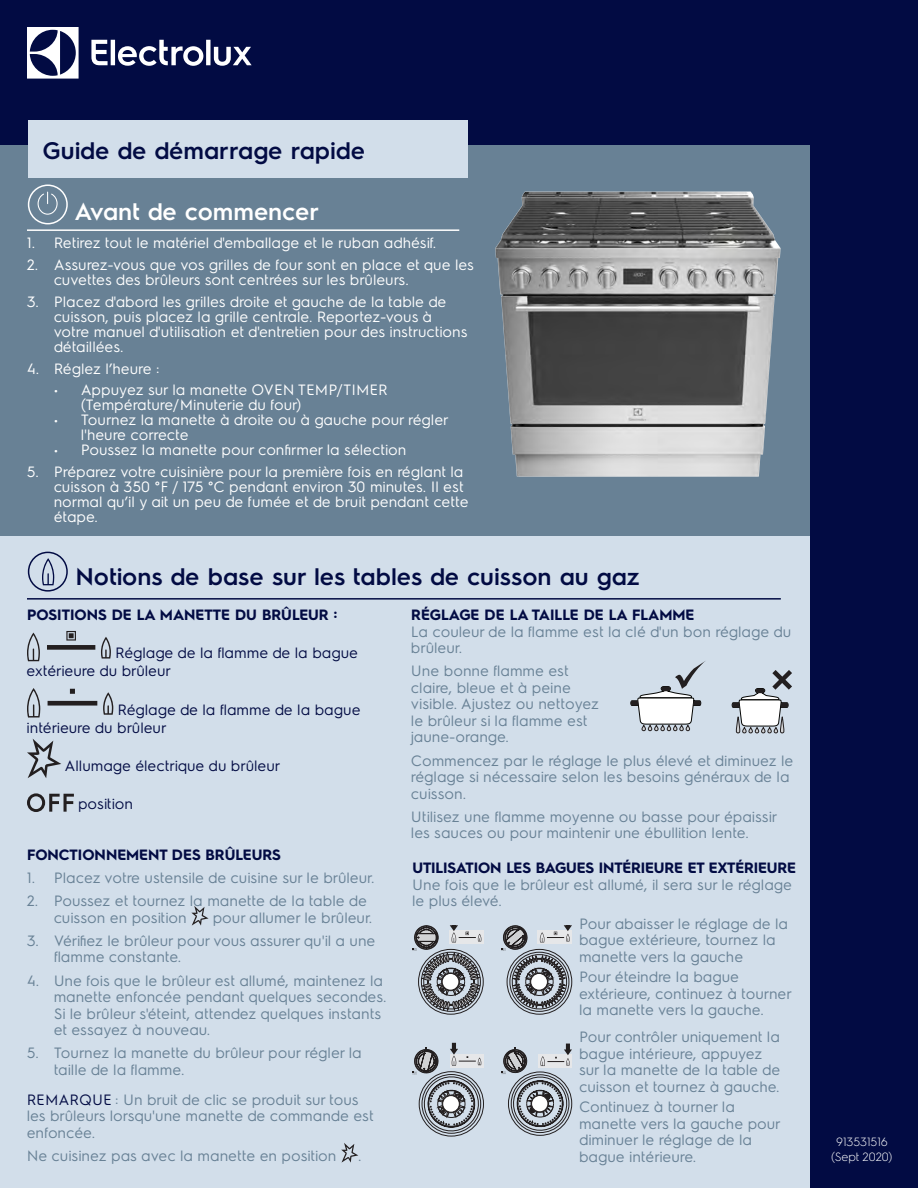
<style>
.page{position:relative;width:918px;height:1188px;background:#fff}
.page>*{position:absolute;margin:0;border:0;box-sizing:border-box;transform-origin:0 0}
.ID_Body_Text_-_ELUX{font:600 24px "Electrolux Sans";color:#020b43}
.t1{font:600 24px "Electrolux Sans";color:#fff}
.t2{font:15px/16.5px "Electrolux Sans";color:#688195}
.t3{font:15px/15px "Electrolux Sans";color:#fff}
.ID_Body_Text{font:15px/18px "Electrolux Sans";color:#020b43}
.ID_Body_Text-2{font:700 15px "Electrolux Sans";color:#020b43}
.t4{font:300 12px "Electrolux Sans";color:#fff}
.s1{color:#020b43}
</style>
<div class="page">
<div style="left:0;top:529px;width:825px;height:659px;background:#d2deea"></div>
<div style="left:0;top:145px;width:810px;height:391px;background:#688195"></div>
<div style="left:0;top:0;width:918px;height:145px;background:#020b43"></div>
<div style="left:810px;top:99px;width:108px;height:1089px;background:#020b43"></div>
<img style="left:495px;top:191px;width:286px;height:286px">
<div style="left:28px;top:120px;width:440px;height:58px;background:#d2deea"></div>
<svg style="left:27px;top:27px;width:52px;height:52px"></svg>
<svg style="left:91px;top:40px;width:161px;height:26px"></svg>
<hr style="left:27px;top:229px;width:432px;height:2px;background:#fff">
<svg style="left:37px;top:191px;width:21px;height:24px"></svg>
<div style="left:28px;top:185px;width:40px;height:39px;border:2px solid #fff;border-radius:50%"></div>
<svg style="left:191px;top:906px;width:18px;height:20px"></svg>
<svg style="left:341px;top:1143px;width:17px;height:20px"></svg>
<div style="left:47px;top:645px;width:48px;height:5px;background:#231f20"></div>
<svg style="left:101px;top:637px;width:10px;height:22px"></svg>
<svg style="left:27px;top:633px;width:13px;height:28px"></svg>
<svg style="left:66px;top:631px;width:10px;height:10px"></svg>
<div style="left:48px;top:701px;width:49px;height:5px;background:#231f20"></div>
<svg style="left:103px;top:692px;width:10px;height:23px"></svg>
<svg style="left:27px;top:688px;width:13px;height:30px"></svg>
<svg style="left:70px;top:689px;width:5px;height:5px"></svg>
<svg style="left:27px;top:739px;width:34px;height:39px"></svg>
<svg style="left:27px;top:793px;width:47px;height:19px"></svg>
<hr style="left:27px;top:598px;width:754px;height:2px;background:#020b43">
<div style="left:28px;top:552px;width:40px;height:40px;border:2px solid #020b43;border-radius:50%"></div>
<svg style="left:42px;top:558px;width:12px;height:27px"></svg>
<svg style="left:631px;top:661px;width:75px;height:70px"></svg>
<svg style="left:732px;top:670px;width:60px;height:63px"></svg>
<svg style="left:413px;top:1043px;width:71px;height:93px"></svg>
<svg style="left:502px;top:1044px;width:70px;height:92px"></svg>
<div style="left:449px;top:930px;width:35px;height:14px;background:#e6e7e9"></div>
<svg style="left:413px;top:925px;width:70px;height:89px"></svg>
<svg style="left:501px;top:925px;width:71px;height:89px"></svg>
<p class="ID_Body_Text_-_ELUX" style="left:42px;top:133px;width:324px">Guide de démarrage rapide</p>
<p class="t1" style="left:75px;top:195px;width:246px">Avant de commencer</p>
<p class="t3" style="left:27px;top:235px;width:411px">1. Retirez tout le matériel d'emballage et le ruban adhésif.</p>
<p class="t3" style="left:54px;top:256px;width:422px;text-indent:-27px">2. Assurez-vous que vos grilles de four sont en place et que les cuvettes des brûleurs sont centrées sur les brûleurs.</p>
<p class="t3" style="left:54px;top:293px;width:415px;text-indent:-27px">3. Placez d'abord les grilles droite et gauche de la table de cuisson, puis placez la grille centrale. Reportez-vous à votre manuel d'utilisation et d'entretien pour des instructions détaillées.</p>
<p class="t3" style="left:27px;top:360px;width:134px">4. Réglez l’heure :</p>
<p class="t3" style="left:81px;top:382px;width:309px;text-indent:-27px">• Appuyez sur la manette OVEN TEMP/TIMER (Température/Minuterie du four)</p>
<p class="t3" style="left:81px;top:412px;width:369px;text-indent:-27px">• Tournez la manette à droite ou à gauche pour régler l'heure correcte</p>
<p class="t3" style="left:54px;top:442px;width:354px">• Poussez la manette pour confirmer la sélection</p>
<p class="t3" style="left:54px;top:463px;width:416px;text-indent:-27px">5. Préparez votre cuisinière pour la première fois en réglant la cuisson à 350 °F / 175 °C pendant environ 30 minutes. Il est normal qu’il y ait un peu de fumée et de bruit pendant cette étape.</p>
<p class="ID_Body_Text_-_ELUX" style="left:75px;top:560px;width:566px">Notions de base sur les tables de cuisson au gaz</p>
<p class="ID_Body_Text-2" style="left:411px;top:604px;width:285px">RÉGLAGE DE LA TAILLE DE LA FLAMME</p>
<p class="t2" style="left:411px;top:622px;width:382px">La couleur de la flamme est la clé d'un bon réglage du brûleur.</p>
<p class="t2" style="left:411px;top:662px;width:190px">Une bonne flamme est claire, bleue et à peine visible. Ajustez ou nettoyez le brûleur si la flamme est jaune-orange.</p>
<p class="t2" style="left:411px;top:751px;width:384px">Commencez par le réglage le plus élevé et diminuez le réglage si nécessaire selon les besoins généraux de la cuisson.</p>
<p class="t2" style="left:411px;top:807px;width:368px">Utilisez une flamme moyenne ou basse pour épaissir les sauces ou pour maintenir une ébullition lente.</p>
<p class="ID_Body_Text-2" style="left:413px;top:858px;width:385px">UTILISATION LES BAGUES INTÉRIEURE ET EXTÉRIEURE</p>
<p class="t2" style="left:413px;top:875px;width:381px">Une fois que le brûleur est allumé, il sera sur le réglage le plus élevé.</p>
<p class="ID_Body_Text-2" style="left:27px;top:604px;width:312px">POSITIONS DE LA MANETTE DU BRÛLEUR :</p>
<p class="ID_Body_Text" style="left:27px;top:643px;width:333px;text-indent:88px">Réglage de la flamme de la bague extérieure du brûleur</p>
<p class="ID_Body_Text" style="left:27px;top:699px;width:335px;text-indent:91px">Réglage de la flamme de la bague intérieure du brûleur</p>
<p class="ID_Body_Text" style="left:65px;top:756px;width:217px">Allumage électrique du brûleur</p>
<p class="ID_Body_Text" style="left:78px;top:794px;width:56px">position</p>
<p class="ID_Body_Text-2" style="left:27px;top:844px;width:256px">FONCTIONNEMENT DES BRÛLEURS</p>
<p class="t2" style="left:27px;top:868px;width:349px">1. Placez votre ustensile de cuisine sur le brûleur.</p>
<p class="t2" style="left:54px;top:892px;width:315px;text-indent:-27px">2. Poussez et tournez la manette de la table de cuisson en position</p>
<p class="t2" style="left:213px;top:908px;width:161px">pour allumer le brûleur.</p>
<p class="t2" style="left:54px;top:931px;width:323px;text-indent:-27px">3. Vérifiez le brûleur pour vous assurer qu'il a une flamme constante.</p>
<p class="t2" style="left:54px;top:971px;width:334px;text-indent:-27px">4. Une fois que le brûleur est allumé, maintenez la manette enfoncée pendant quelques secondes.<br>Si le brûleur s'éteint, attendez quelques instants et essayez à nouveau.</p>
<p class="t2" style="left:54px;top:1044px;width:310px;text-indent:-27px">5. Tournez la manette du brûleur pour régler la taille de la flamme.</p>
<p class="t2" style="left:27px;top:1090px;width:349px"><span class="s1">REMARQUE</span> : Un bruit de clic se produit sur tous les brûleurs lorsqu'une manette de commande est enfoncée.</p>
<p class="t2" style="left:27px;top:1147px;width:311px">Ne cuisinez pas avec la manette en position</p>
<p class="t2" style="left:358px;top:1147px;width:5px">.</p>
<p class="t2" style="left:579px;top:914px;width:210px">Pour abaisser le réglage de la bague extérieure, tournez la manette vers la gauche</p>
<p class="t2" style="left:579px;top:968px;width:214px">Pour éteindre la bague extérieure, continuez à tourner la manette vers la gauche.</p>
<p class="t2" style="left:579px;top:1028px;width:203px">Pour contrôler uniquement la bague intérieure, appuyez sur la manette de la table de cuisson et tournez à gauche.</p>
<p class="t2" style="left:579px;top:1098px;width:203px">Continuez à tourner la manette vers la gauche pour diminuer le réglage de la bague intérieure.</p>
<p class="t4" style="left:836px;top:1134px;width:53px">913531516</p>
<p class="t4" style="left:831px;top:1149px;width:63px">(Sept 2020)</p>
</div>
